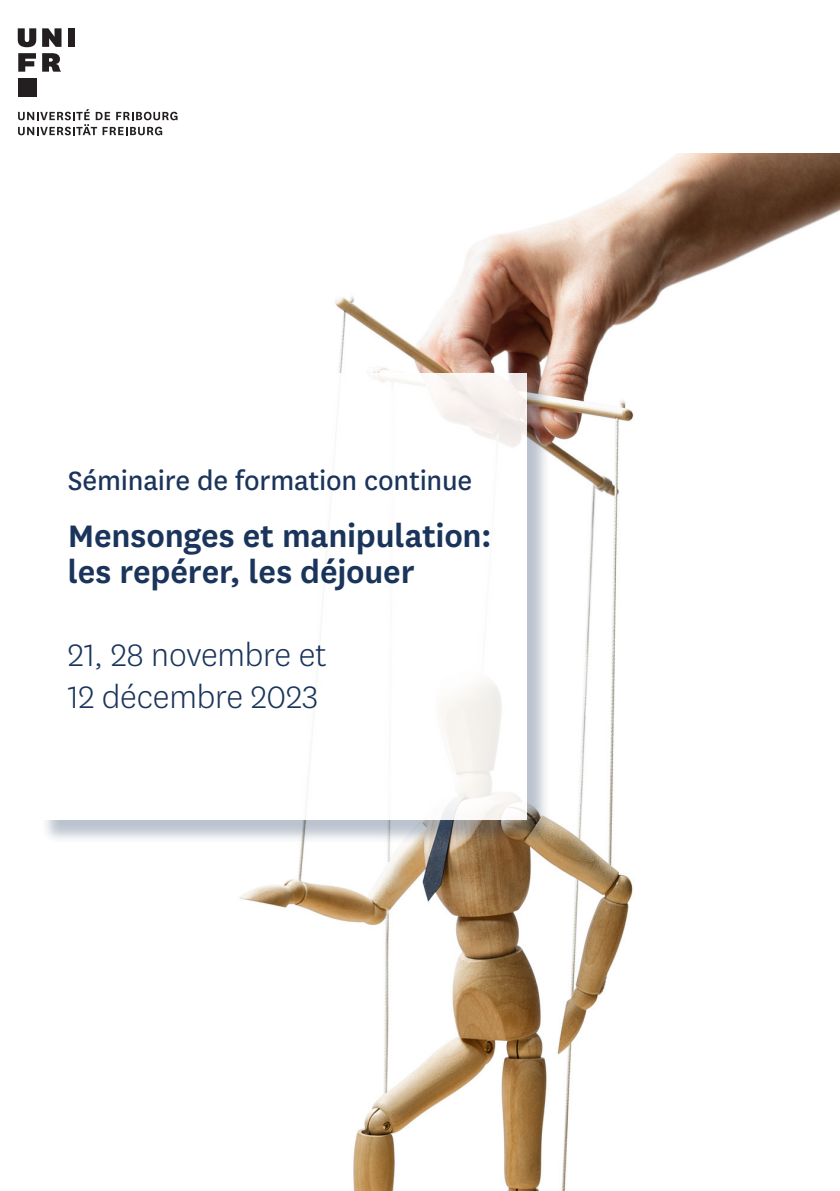
<style>
.page{position:relative;width:840px;height:1191px;background:#fff}
.page>*{position:absolute;margin:0;border:0;box-sizing:border-box;transform-origin:0 0}
.t1{font:600 36.4px/36.4px "National Uni Fr";letter-spacing:-.005em;color:#001e49}
.t2{font:300 36.4px/41.4px "National Uni Fr";letter-spacing:-.005em;color:#001e49}
.t3{font:30.8px "National Uni Fr";letter-spacing:-.005em;color:#001e49}
</style>
<div class="page">
<svg style="left:18px;top:109px;width:159px;height:26px"></svg>
<svg style="left:18px;top:28px;width:18px;height:19px"></svg>
<svg style="left:42px;top:28px;width:19px;height:19px"></svg>
<div style="left:68px;top:28px;width:7px;height:19px;background:#231f20"></div>
<svg style="left:18px;top:53px;width:18px;height:19px"></svg>
<div style="left:18px;top:78px;width:18px;height:18px;background:#231f20"></div>
<svg style="left:42px;top:53px;width:19px;height:19px"></svg>
<img style="left:239px;top:153px;width:600px;height:1038px">
<div style="left:40px;top:376px;width:511px;height:468px;background:#001e49;opacity:.3"></div>
<div style="left:37px;top:373px;width:489px;height:446px;background:#fff"></div>
<p class="t3" style="left:68px;top:460px;width:406px">Séminaire de formation continue</p>
<p class="t1" style="left:68px;top:515px;width:425px">Mensonges et manipulation: les repérer, les déjouer</p>
<p class="t2" style="left:68px;top:633px;width:260px">21, 28 novembre et<br>12 décembre 2023</p>
</div>
